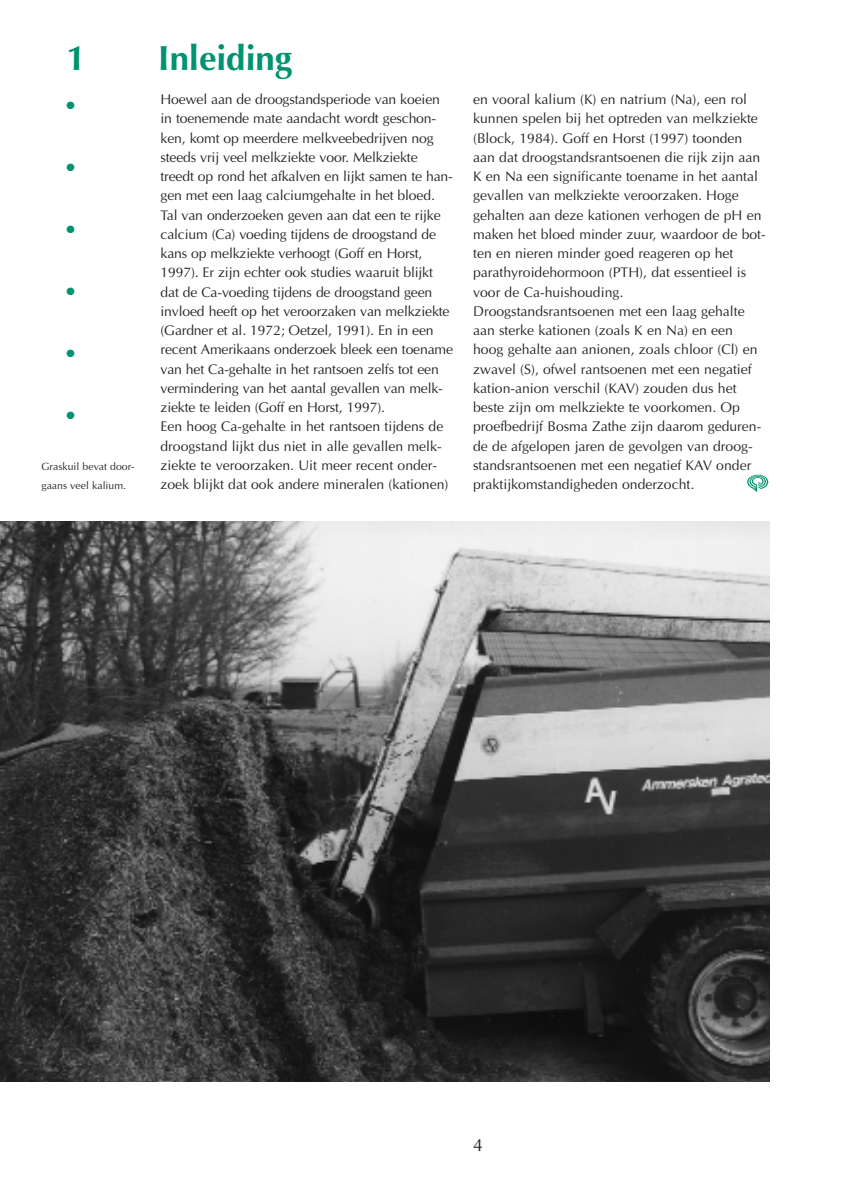
<style>
.page{position:relative;width:842px;height:1190px;background:#fff}
.page>*{position:absolute;margin:0;border:0;box-sizing:border-box;transform-origin:0 0}
.t1{font:700 35px "Optima";color:#009370}
.t2{font:17.5px "Optima";color:#231f20}
.t3{font:14px/19.2px "Optima";color:#231f20}
.t4{font:10.5px/19.2px "Optima";color:#231f20}
.t5{font:10.5px "Zapf Dingbats";color:#009370}
</style>
<div class="page">
<img style="left:0;top:522px;width:769px;height:559px">
<svg style="left:747px;top:475px;width:21px;height:17px"></svg>
<h1 class="t1" style="left:66px;top:43px;width:21px">1</h1>
<h1 class="t1" style="left:158px;top:43px;width:136px">Inleiding</h1>
<p class="t3" style="left:160px;top:91px;width:294px">Hoewel aan de droogstandsperiode van koeien in toenemende mate aandacht wordt geschon&shy;ken, komt op meerdere melkveebedrijven nog steeds vrij veel melkziekte voor. Melkziekte treedt op rond het afkalven en lijkt samen te han&shy;gen met een laag calciumgehalte in het bloed.<br>Tal van onderzoeken geven aan dat een te rijke calcium (Ca) voeding tijdens de droogstand de kans op melkziekte verhoogt (Goff en Horst, 1997). Er zijn echter ook studies waaruit blijkt dat de Ca-voeding tijdens de droogstand geen invloed heeft op het veroorzaken van melkziekte (Gardner et al. 1972; Oetzel, 1991). En in een recent Amerikaans onderzoek bleek een toename van het Ca-gehalte in het rantsoen zelfs tot een vermindering van het aantal gevallen van melk&shy;ziekte te leiden (Goff en Horst, 1997).<br>Een hoog Ca-gehalte in het rantsoen tijdens de droogstand lijkt dus niet in alle gevallen melk&shy;ziekte te veroorzaken. Uit meer recent onder&shy;zoek blijkt dat ook andere mineralen (kationen)</p>
<p class="t3" style="left:473px;top:91px;width:294px">en vooral kalium (K) en natrium (Na), een rol kunnen spelen bij het optreden van melkziekte (Block, 1984). Goff en Horst (1997) toonden aan dat droogstandsrantsoenen die rijk zijn aan K en Na een significante toename in het aantal gevallen van melkziekte veroorzaken. Hoge gehalten aan deze kationen verhogen de pH en maken het bloed minder zuur, waardoor de bot&shy;ten en nieren minder goed reageren op het parathyroidehormoon (PTH), dat essentieel is voor de Ca-huishouding.<br>Droogstandsrantsoenen met een laag gehalte aan sterke kationen (zoals K en Na) en een hoog gehalte aan anionen, zoals chloor (Cl) en zwavel (S), ofwel rantsoenen met een negatief kation-anion verschil (KAV) zouden dus het beste zijn om melkziekte te voorkomen. Op proefbedrijf Bosma Zathe zijn daarom geduren&shy;de de afgelopen jaren de gevolgen van droog&shy;standsrantsoenen met een negatief KAV onder praktijkomstandigheden onderzocht.</p>
<p class="t5" style="left:67px;top:100px;width:10px">●</p>
<p class="t5" style="left:67px;top:162px;width:10px">●</p>
<p class="t5" style="left:67px;top:224px;width:10px">●</p>
<p class="t5" style="left:67px;top:286px;width:10px">●</p>
<p class="t5" style="left:67px;top:348px;width:10px">●</p>
<p class="t5" style="left:67px;top:410px;width:10px">●</p>
<p class="t4" style="left:41px;top:458px;width:95px">Graskuil bevat door&shy;gaans veel kalium.</p>
<p class="t2" style="left:473px;top:1138px;width:11px">4</p>
</div>
